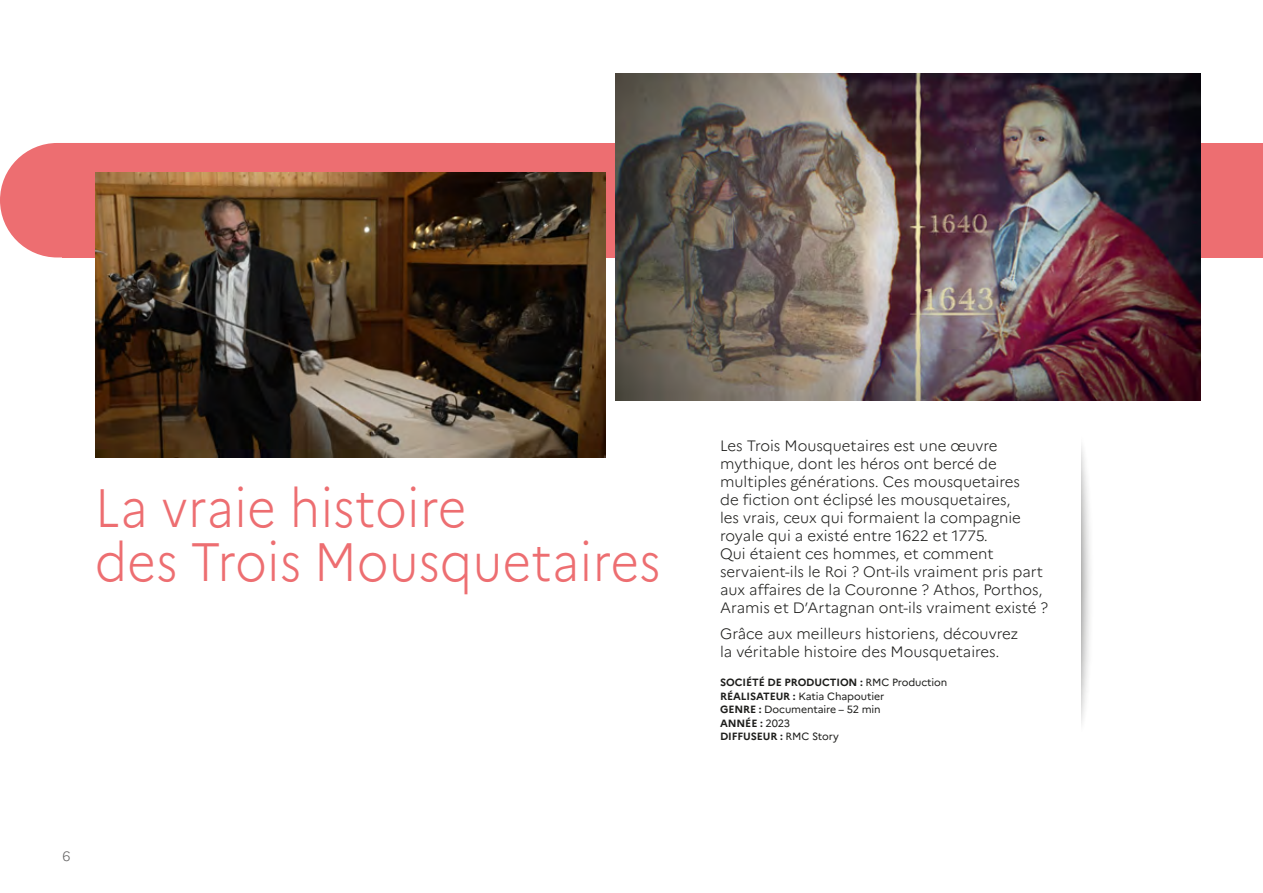
<style>
.page{position:relative;width:1263px;height:893px;background:#fff}
.page>*{position:absolute;margin:0;border:0;box-sizing:border-box;transform-origin:0 0}
.t1{font:300 54px/54px "Marianne";letter-spacing:.01em;color:#ed6e71;scale:.9 1}
.t2{font:300 15px/18px "Marianne";color:#1d1d1b}
.t3{font:300 13.5px "Marianne";color:#646363}
.t4{font:10.5px/13.5px "Marianne";letter-spacing:-.01em;color:#1d1d1b}
.s1{font-weight:700}
</style>
<div class="page">
<div style="left:1045px;top:430px;width:49px;height:308px;background:#1d1d1b;opacity:.75"></div>
<div style="left:735px;top:426px;width:345px;height:316px;background:#fff"></div>
<div style="left:63px;top:143px;width:1200px;height:114px;background:#ed6e71"></div>
<svg style="left:0;top:143px;width:63px;height:114px;fill:#ed6e71"></svg>
<img style="left:615px;top:73px;width:585px;height:327px">
<img style="left:95px;top:172px;width:511px;height:285px">
<h1 class="t1" style="left:95px;top:480px;width:630px">La vraie histoire<br>des Trois Mousquetaires</h1>
<p class="t3" style="left:63px;top:848px;width:10px">6</p>
<p class="t2" style="left:720px;top:436px;width:330px">Les Trois Mousquetaires est une œuvre mythique, dont les héros ont bercé de multiples générations. Ces mousquetaires<br>de fiction ont éclipsé les mousquetaires,<br>les vrais, ceux qui formaient la compagnie royale qui a existé entre 1622 et 1775.<br>Qui étaient ces hommes, et comment servaient-ils le Roi ? Ont-ils vraiment pris part aux affaires de la Couronne ? Athos, Porthos, Aramis et D’Artagnan ont-ils vraiment existé ?</p>
<p class="t2" style="left:720px;top:625px;width:299px">Grâce aux meilleurs historiens, découvrez la véritable histoire des Mousquetaires.</p>
<p class="t4" style="left:720px;top:676px;width:229px"><span class="s1">SOCIÉTÉ DE PRODUCTION :</span> RMC Production<br><span class="s1">RÉALISATEUR :</span> Katia Chapoutier<br><span class="s1">GENRE :</span> Documentaire – 52 min<br><span class="s1">ANNÉE :</span> 2023<br><span class="s1">DIFFUSEUR :</span> RMC Story</p>
</div>
